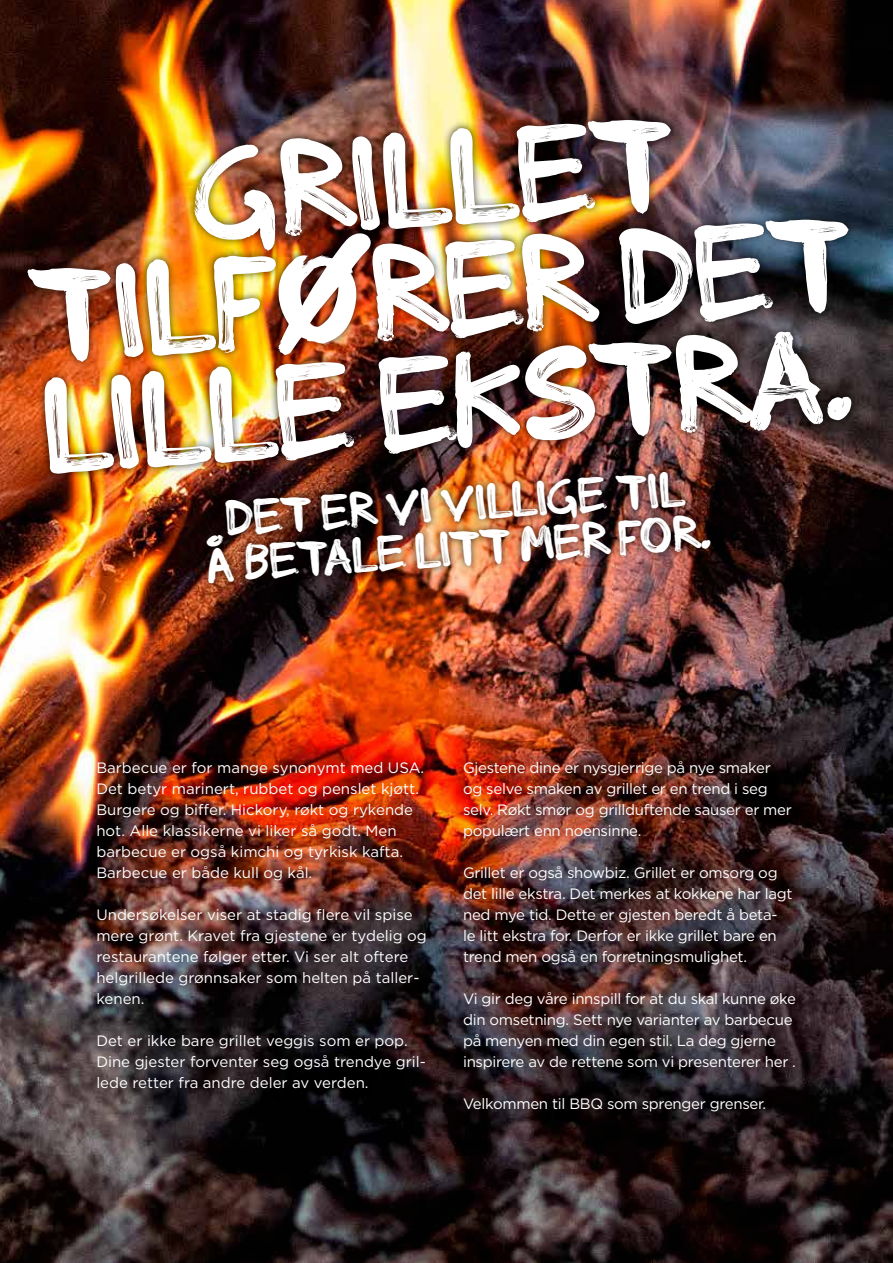
<style>
.page{position:relative;width:893px;height:1263px;background:#fff}
.page>*{position:absolute;margin:0;border:0;box-sizing:border-box;transform-origin:0 0}
.t1{font:93px/111.1px "Plate";color:#fff;text-align:center;scale:1.08 1}
.t2{font:34.5px/44.8px "Plate";color:#fff;text-align:center;scale:1.08 1}
.t3{font:15px/21px "Gotham";letter-spacing:-.02em;color:#fff}
.t4{font:15px/21px "Gotham";color:#fff}
</style>
<div class="page">
<img style="left:0;top:0;width:893px;height:1263px">
<div style="left:83px;top:749px;width:725px;height:376px;background:#000;opacity:.33"></div>
<div style="left:20px;top:112px;width:839px;height:479px;background:#000;opacity:.75"></div>
<h1 class="t1" style="left:20px;top:165px;width:765px;rotate:-4deg">grillet tilfører det lille ekstra.</h1>
<h2 class="t2" style="left:202px;top:504px;width:469px;rotate:-4deg">det er vi villige til<br>å betale litt mer for.</h2>
<p class="t4" style="left:96px;top:757px;width:329px">Barbecue er for mange synonymt med USA.<br>Det betyr marinert, rubbet og penslet kjøtt.<br>Burgere og biffer. Hickory, røkt og rykende hot. Alle klassikerne vi liker så godt. Men barbecue er også kimchi og tyrkisk kafta.<br>Barbecue er både kull og kål.</p>
<p class="t4" style="left:96px;top:904px;width:332px">Undersøkelser viser at stadig flere vil spise mere grønt. Kravet fra gjestene er tydelig og restaurantene følger etter. Vi ser alt oftere helgrillede grønnsaker som helten på taller&shy;kenen.</p>
<p class="t4" style="left:96px;top:1030px;width:331px">Det er ikke bare grillet veggis som er pop.<br>Dine gjester forventer seg også trendye gril&shy;lede retter fra andre deler av verden.</p>
<p class="t3" style="left:463px;top:757px;width:330px">Gjestene dine er nysgjerrige på nye smaker og selve smaken av grillet er en trend i seg selv. Røkt smør og grillduftende sauser er mer populært enn noensinne.</p>
<p class="t3" style="left:463px;top:862px;width:331px">Grillet er også showbiz. Grillet er omsorg og det lille ekstra. Det merkes at kokkene har lagt ned mye tid. Dette er gjesten beredt å beta&shy;le litt ekstra for. Derfor er ikke grillet bare en trend men også en forretningsmulighet.</p>
<p class="t3" style="left:463px;top:988px;width:334px">Vi gir deg våre innspill for at du skal kunne øke din omsetning. Sett nye varianter av barbecue på menyen med din egen stil. La deg gjerne inspirere av de rettene som vi presenterer her .</p>
<p class="t3" style="left:463px;top:1093px;width:305px">Velkommen til BBQ som sprenger grenser.</p>
</div>
